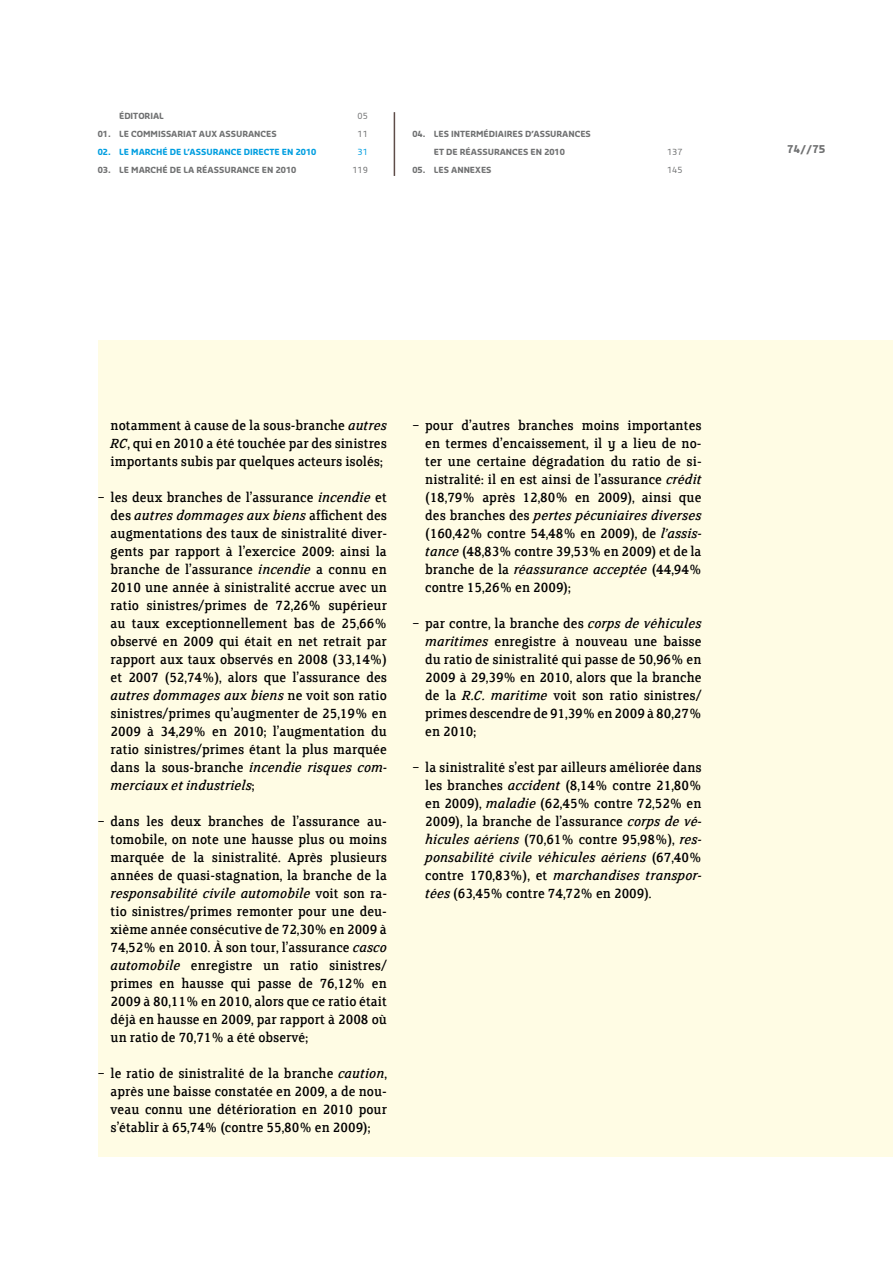
<style>
.page{position:relative;width:893px;height:1263px;background:#fff}
.page>*{position:absolute;margin:0;border:0;box-sizing:border-box;transform-origin:0 0}
.t1{font:15px/18px "Clerkenwell FS";color:#000;text-align:justify}
.t2{font:700 10.5px "Sansa";color:#707172}
.t3{font:700 8.25px/18px "Sansa";color:#707172;text-align:center}
.t4{font:700 8.25px "Sansa";color:#009ee0}
.t5{font:8.25px "Sansa";color:#707172}
.t6{font:8.25px "Sansa";color:#009ee0}
.s1{font-style:italic}
</style>
<div class="page">
<div style="left:98px;top:340px;width:795px;height:817px;background:#fffce4"></div>
<hr style="left:394px;top:112px;width:1px;height:64px;background:#5e4c48">
<p class="t3" style="left:119px;top:107px;width:46px">ÉDITORIAL</p>
<p class="t5" style="left:357px;top:111px;width:12px">05</p>
<p class="t3" style="left:98px;top:125px;width:180px">01. LE COMMISSARIAT AUX ASSURANCES</p>
<p class="t5" style="left:357px;top:129px;width:12px">11</p>
<p class="t4" style="left:98px;top:147px;width:220px">02. LE MARCHÉ DE L’ASSURANCE DIRECTE EN 2010</p>
<p class="t6" style="left:357px;top:147px;width:12px">31</p>
<p class="t3" style="left:98px;top:161px;width:200px">03. LE MARCHÉ DE LA RÉASSURANCE EN 2010</p>
<p class="t5" style="left:352px;top:165px;width:17px">119</p>
<p class="t3" style="left:412px;top:124px;width:180px">04. LES INTERMÉDIAIRES D’ASSURANCES<br>ET DE RÉASSURANCES EN 2010</p>
<p class="t5" style="left:667px;top:146px;width:17px">137</p>
<p class="t3" style="left:412px;top:160px;width:81px">05. LES ANNEXES</p>
<p class="t5" style="left:667px;top:164px;width:17px">145</p>
<p class="t2" style="left:787px;top:142px;width:40px">74//75</p>
<p class="t1" style="left:111px;top:417px;width:278px">notamment à cause de la sous-branche <span class="s1">autres RC</span>, qui en 2010 a été touchée par des sinistres importants subis par quelques acteurs isolés;</p>
<p class="t1" style="left:111px;top:489px;width:278px;text-indent:-13px">− les deux branches de l’assurance <span class="s1">incendie</span> et des <span class="s1">autres dommages aux biens</span> affichent des augmentations des taux de sinistralité diver&shy;gents par rapport à l’exercice 2009: ainsi la branche de l’assurance <span class="s1">incendie</span> a connu en 2010 une année à sinistralité accrue avec un ratio sinistres/primes de 72,26% supérieur au taux exceptionnellement bas de 25,66% observé en 2009 qui était en net retrait par rapport aux taux observés en 2008 (33,14%) et 2007 (52,74%), alors que l’assurance des <span class="s1">autres dommages aux biens</span> ne voit son ratio sinistres/primes qu’augmenter de 25,19% en 2009 à 34,29% en 2010; l’augmentation du ratio sinistres/primes étant la plus marquée dans la sous-branche <span class="s1">incendie risques com&shy;merciaux et industriels</span>;</p>
<p class="t1" style="left:111px;top:813px;width:278px;text-indent:-13px">− dans les deux branches de l’assurance au&shy;tomobile, on note une hausse plus ou moins marquée de la sinistralité. Après plusieurs années de quasi-stagnation, la branche de la <span class="s1">responsabilité civile automobile</span> voit son ra&shy;tio sinistres/primes remonter pour une deu&shy;xième année consécutive de 72,30% en 2009 à 74,52% en 2010. À son tour, l’assurance <span class="s1">casco automobile</span> enregistre un ratio sinistres/ primes en hausse qui passe de 76,12% en 2009 à 80,11% en 2010, alors que ce ratio était déjà en hausse en 2009, par rapport à 2008 où un ratio de 70,71% a été observé;</p>
<p class="t1" style="left:111px;top:1065px;width:278px;text-indent:-13px">− le ratio de sinistralité de la branche <span class="s1">caution</span>, après une baisse constatée en 2009, a de nou&shy;veau connu une détérioration en 2010 pour s’établir à 65,74% (contre 55,80% en 2009);</p>
<p class="t1" style="left:425px;top:417px;width:278px;text-indent:-13px">− pour d’autres branches moins importantes en termes d’encaissement, il y a lieu de no&shy;ter une certaine dégradation du ratio de si&shy;nistralité: il en est ainsi de l’assurance <span class="s1">crédit </span>(18,79% après 12,80% en 2009), ainsi que des branches des <span class="s1">pertes pécuniaires diverses </span>(160,42% contre 54,48% en 2009), de <span class="s1">l’assis&shy;tance</span> (48,83% contre 39,53% en 2009) et de la branche de la <span class="s1">réassurance acceptée</span> (44,94% contre 15,26% en 2009);</p>
<p class="t1" style="left:425px;top:615px;width:278px;text-indent:-13px">− par contre, la branche des <span class="s1">corps de véhicules maritimes</span> enregistre à nouveau une baisse du ratio de sinistralité qui passe de 50,96% en 2009 à 29,39% en 2010, alors que la branche de la <span class="s1">R.C. maritime</span> voit son ratio sinistres/ primes descendre de 91,39% en 2009 à 80,27% en 2010;</p>
<p class="t1" style="left:425px;top:759px;width:278px;text-indent:-13px">− la sinistralité s’est par ailleurs améliorée dans les branches <span class="s1">accident</span> (8,14% contre 21,80% en 2009), <span class="s1">maladie</span> (62,45% contre 72,52% en 2009), la branche de l’assurance <span class="s1">corps de vé&shy;hicules aériens</span> (70,61% contre 95,98%), <span class="s1">res&shy;ponsabilité civile véhicules aériens</span> (67,40% contre 170,83%), et <span class="s1">marchandises transpor&shy;tées</span> (63,45% contre 74,72% en 2009).</p>
</div>
